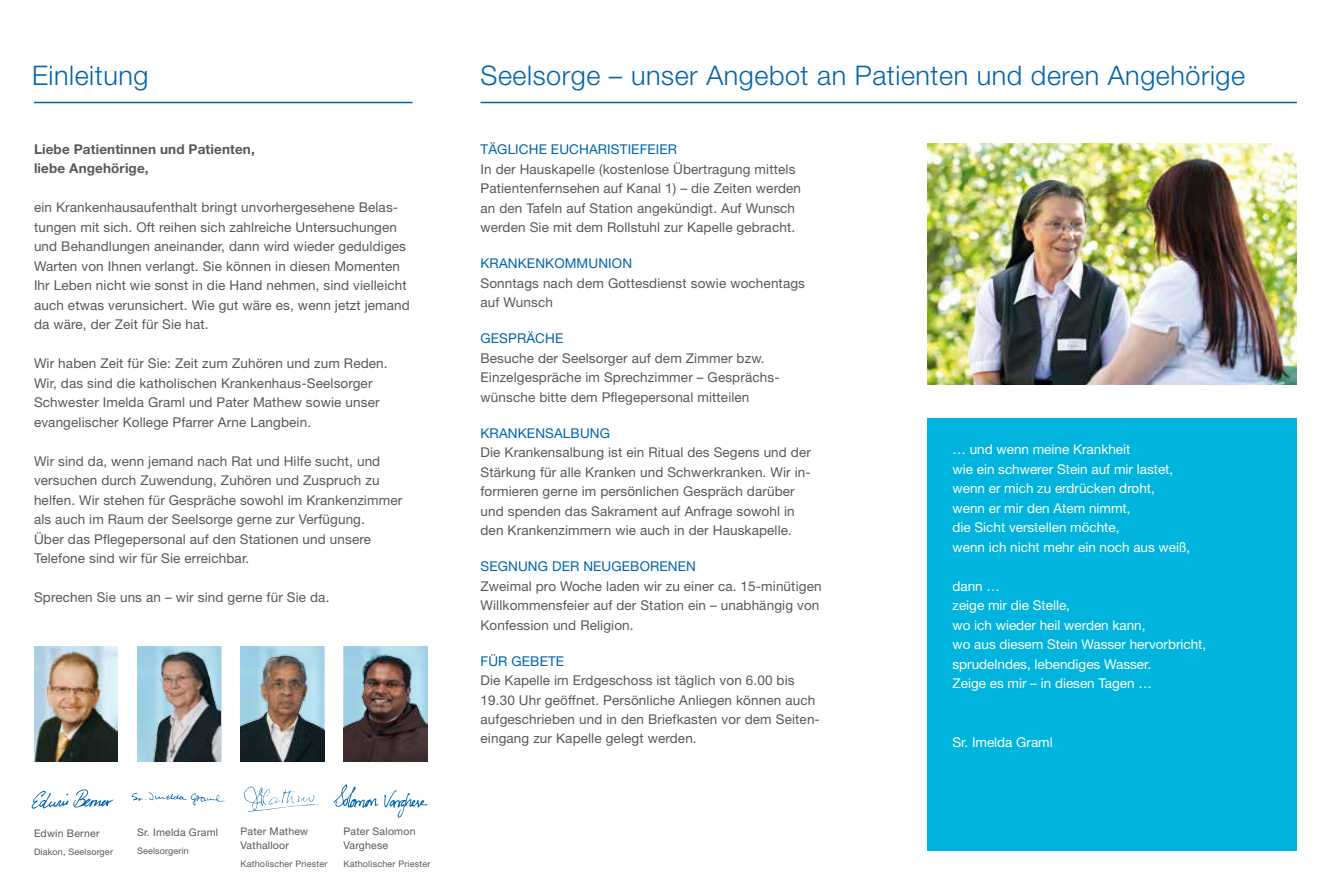
<style>
.page{position:relative;width:1331px;height:893px;background:#fff}
.page>*{position:absolute;margin:0;border:0;box-sizing:border-box;transform-origin:0 0}
.t1{font:300 27px "Helvetica Neue";letter-spacing:.02em;color:#0064ad}
.t2{font:13.5px/19.5px "Helvetica Neue";letter-spacing:.01em;color:#58585a}
.t3{font:13.5px/19.5px "Helvetica Neue";color:#fff}
.t4{font:13.5px "Helvetica Neue";letter-spacing:.01em;color:#0064ad}
.t5{font:700 13.5px/19.5px "Helvetica Neue";letter-spacing:.01em;color:#58585a}
.t6{font:10.5px/13.5px "Helvetica Neue";letter-spacing:.02em;color:#58585a}
.t7{font:9px "Helvetica Neue";letter-spacing:.02em;color:#58585a}
</style>
<div class="page">
<hr style="left:480px;top:102px;width:817px;height:1px;background:#0064ad">
<hr style="left:34px;top:102px;width:378px;height:1px;background:#0064ad">
<svg style="left:131px;top:792px;width:94px;height:14px"></svg>
<svg style="left:244px;top:786px;width:75px;height:26px"></svg>
<div style="left:927px;top:418px;width:370px;height:432px;background:#00b4de"></div>
<img style="left:927px;top:143px;width:370px;height:241px">
<img style="left:240px;top:647px;width:84px;height:115px">
<img style="left:137px;top:647px;width:84px;height:115px">
<img style="left:344px;top:647px;width:83px;height:115px">
<img style="left:34px;top:647px;width:84px;height:115px">
<svg style="left:31px;top:789px;width:83px;height:20px"></svg>
<svg style="left:333px;top:784px;width:45px;height:24px"></svg>
<svg style="left:384px;top:790px;width:43px;height:28px"></svg>
<h1 class="t1" style="left:32px;top:59px;width:118px">Einleitung</h1>
<h1 class="t1" style="left:480px;top:59px;width:766px">Seelsorge – unser Angebot an Patienten und deren Angehörige</h1>
<p class="t5" style="left:34px;top:139px;width:222px">Liebe Patientinnen und Patienten, liebe Angehörige,</p>
<p class="t2" style="left:34px;top:198px;width:377px">ein Krankenhausaufenthalt bringt unvorhergesehene Belas&shy;tungen mit sich. Oft reihen sich zahlreiche Untersuchungen und Behandlungen aneinander, dann wird wieder geduldiges Warten von Ihnen verlangt. Sie können in diesen Momenten Ihr Leben nicht wie sonst in die Hand nehmen, sind vielleicht auch etwas verunsichert. Wie gut wäre es, wenn jetzt jemand da wäre, der Zeit für Sie hat.</p>
<p class="t2" style="left:34px;top:354px;width:355px">Wir haben Zeit für Sie: Zeit zum Zuhören und zum Reden.<br>Wir, das sind die katholischen Krankenhaus-Seelsorger Schwester Imelda Graml und Pater Mathew sowie unser evangelischer Kollege Pfarrer Arne Langbein.</p>
<p class="t2" style="left:34px;top:451px;width:370px">Wir sind da, wenn jemand nach Rat und Hilfe sucht, und versuchen durch Zuwendung, Zuhören und Zuspruch zu helfen. Wir stehen für Gespräche sowohl im Krankenzimmer als auch im Raum der Seelsorge gerne zur Verfügung.<br>Über das Pflegepersonal auf den Stationen und unsere Telefone sind wir für Sie erreichbar.</p>
<p class="t2" style="left:34px;top:588px;width:297px">Sprechen Sie uns an – wir sind gerne für Sie da.</p>
<p class="t6" style="left:34px;top:826px;width:67px">Edwin Berner</p>
<p class="t7" style="left:34px;top:846px;width:80px">Diakon, Seelsorger</p>
<p class="t6" style="left:137px;top:826px;width:83px">Sr. Imelda Graml</p>
<p class="t7" style="left:137px;top:846px;width:53px">Seelsorgerin</p>
<p class="t6" style="left:241px;top:825px;width:69px">Pater Mathew<br>Vathalloor</p>
<p class="t7" style="left:241px;top:858px;width:88px">Katholischer Priester</p>
<p class="t6" style="left:344px;top:825px;width:73px">Pater Salomon<br>Varghese</p>
<p class="t7" style="left:344px;top:858px;width:88px">Katholischer Priester</p>
<p class="t4" style="left:480px;top:141px;width:198px">TÄGLICHE EUCHARISTIEFEIER</p>
<p class="t2" style="left:480px;top:159px;width:322px">In der Hauskapelle (kostenlose Übertragung mittels Patientenfernsehen auf Kanal 1) – die Zeiten werden an den Tafeln auf Station angekündigt. Auf Wunsch werden Sie mit dem Rollstuhl zur Kapelle gebracht.</p>
<p class="t4" style="left:480px;top:255px;width:153px">KRANKENKOMMUNION</p>
<p class="t2" style="left:480px;top:273px;width:326px">Sonntags nach dem Gottesdienst sowie wochentags auf Wunsch</p>
<p class="t4" style="left:480px;top:330px;width:84px">GESPRÄCHE</p>
<p class="t2" style="left:480px;top:348px;width:301px">Besuche der Seelsorger auf dem Zimmer bzw.<br>Einzelgespräche im Sprechzimmer – Gesprächs&shy;wünsche bitte dem Pflegepersonal mitteilen</p>
<p class="t4" style="left:480px;top:425px;width:131px">KRANKENSALBUNG</p>
<p class="t2" style="left:480px;top:442px;width:332px">Die Krankensalbung ist ein Ritual des Segens und der Stärkung für alle Kranken und Schwerkranken. Wir in&shy;formieren gerne im persönlichen Gespräch darüber und spenden das Sakrament auf Anfrage sowohl in den Krankenzimmern wie auch in der Hauskapelle.</p>
<p class="t4" style="left:480px;top:558px;width:217px">SEGNUNG DER NEUGEBORENEN</p>
<p class="t2" style="left:480px;top:576px;width:343px">Zweimal pro Woche laden wir zu einer ca. 15-minütigen<br>Willkommensfeier auf der Station ein – unabhängig von<br>Konfession und Religion.</p>
<p class="t4" style="left:480px;top:653px;width:85px">FÜR GEBETE</p>
<p class="t2" style="left:480px;top:670px;width:341px">Die Kapelle im Erdgeschoss ist täglich von 6.00 bis 19.30 Uhr geöffnet. Persönliche Anliegen können auch aufgeschrieben und in den Briefkasten vor dem Seiten&shy;eingang zur Kapelle gelegt werden.</p>
<p class="t3" style="left:952px;top:439px;width:239px">… und wenn meine Krankheit<br>wie ein schwerer Stein auf mir lastet, wenn er mich zu erdrücken droht, wenn er mir den Atem nimmt,<br>die Sicht verstellen möchte,<br>wenn ich nicht mehr ein noch aus weiß,</p>
<p class="t3" style="left:952px;top:576px;width:255px">dann …<br>zeige mir die Stelle,<br>wo ich wieder heil werden kann,<br>wo aus diesem Stein Wasser hervorbricht, sprudelndes, lebendiges Wasser.<br>Zeige es mir – in diesen Tagen …</p>
<p class="t3" style="left:952px;top:732px;width:102px">Sr. Imelda Graml</p>
</div>
